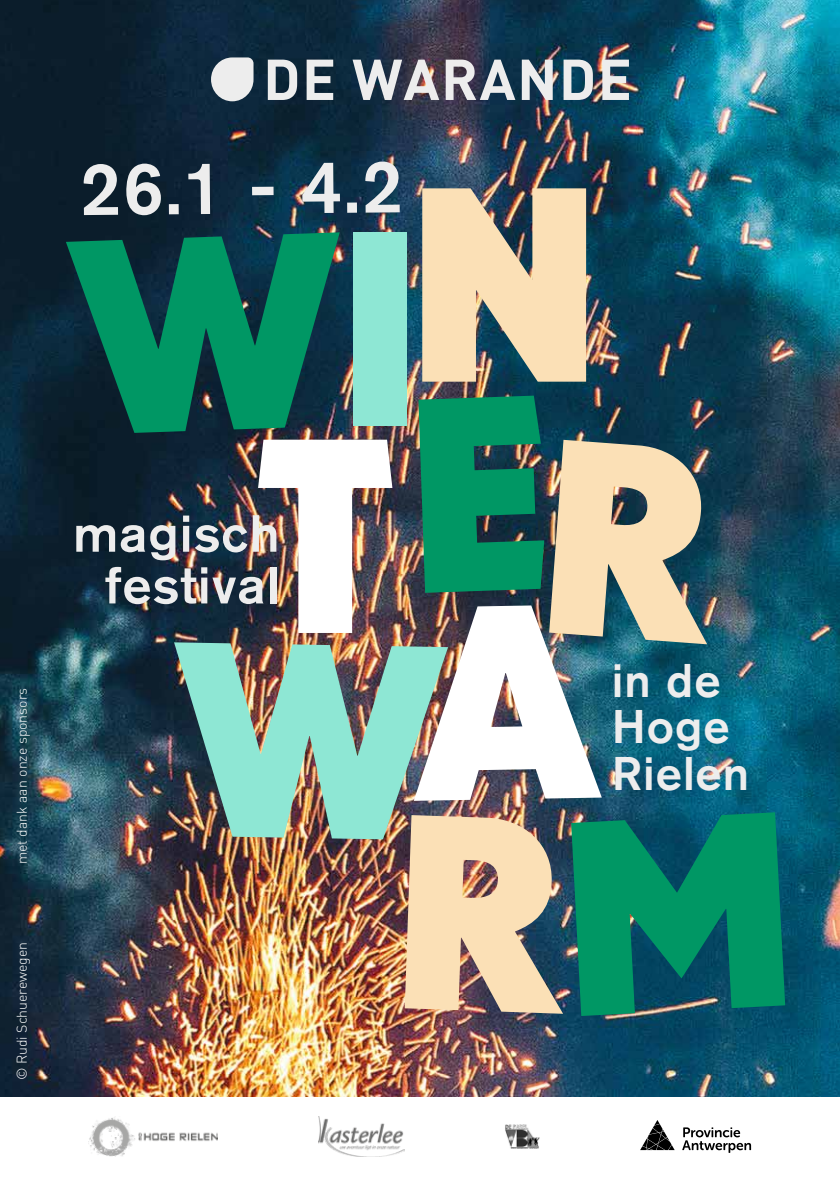
<style>
.page{position:relative;width:840px;height:1191px;background:#fff}
.page>*{position:absolute;margin:0;border:0;box-sizing:border-box;transform-origin:0 0}
.t1{font:700 268.4px/207.2px "Super Grotesk Pro";color:#8ee7d4}
.t2{font:500 74.2px "Akzidenz Grotesk BQ";color:#ededed}
.t3{font:500 51.8px/51.8px "Akzidenz Grotesk BQ";letter-spacing:.02em;color:#ededed;text-align:right}
.t4{font:500 46.8px/46.8px "Akzidenz Grotesk BQ";letter-spacing:.02em;color:#ededed}
.t5{font:300 14px "DIN";color:#fff}
.s1{color:#fff}
</style>
<div class="page">
<img style="left:0;top:0;width:839px;height:1096px">
<svg style="left:682px;top:1127px;width:68px;height:25px"></svg>
<svg style="left:640px;top:1120px;width:34px;height:30px"></svg>
<img style="left:318px;top:1116px;width:86px;height:40px">
<img style="left:89px;top:1117px;width:129px;height:39px">
<img style="left:505px;top:1124px;width:34px;height:24px">
<svg style="left:211px;top:57px;width:42px;height:44px;background:#c7cccf"></svg>
<img style="left:268px;top:60px;width:360px;height:40px">
<svg style="left:66px;top:232px;width:280px;height:203px;background:#13293b"></svg>
<img style="left:171px;top:642px;width:277px;height:198px">
<img style="left:410px;top:395px;width:311px;height:406px">
<img style="left:404px;top:815px;width:165px;height:198px">
<svg style="left:570px;top:812px;width:214px;height:204px;background:#0f4c66"></svg>
<p class="t5" style="left:13px;top:864px;width:178px;rotate:-90deg">met dank aan onze sponsors</p>
<p class="t5" style="left:13px;top:1080px;width:140px;rotate:-90deg">© Rudi Schuerewegen</p>
<h2 class="t2" style="left:80px;top:142px;width:325px">26.1 - 4.2</h2>
<h1 class="t1" style="left:255px;top:225px;width:348px;text-indent:81px">I<sup>N<br></sup><span class="s1">T</span></h1>
<h3 class="t3" style="left:73px;top:506px;width:208px">magisch festival</h3>
<h3 class="t4" style="left:611px;top:656px;width:139px">in de<br>Hoge<br>Rielen</h3>
</div>
